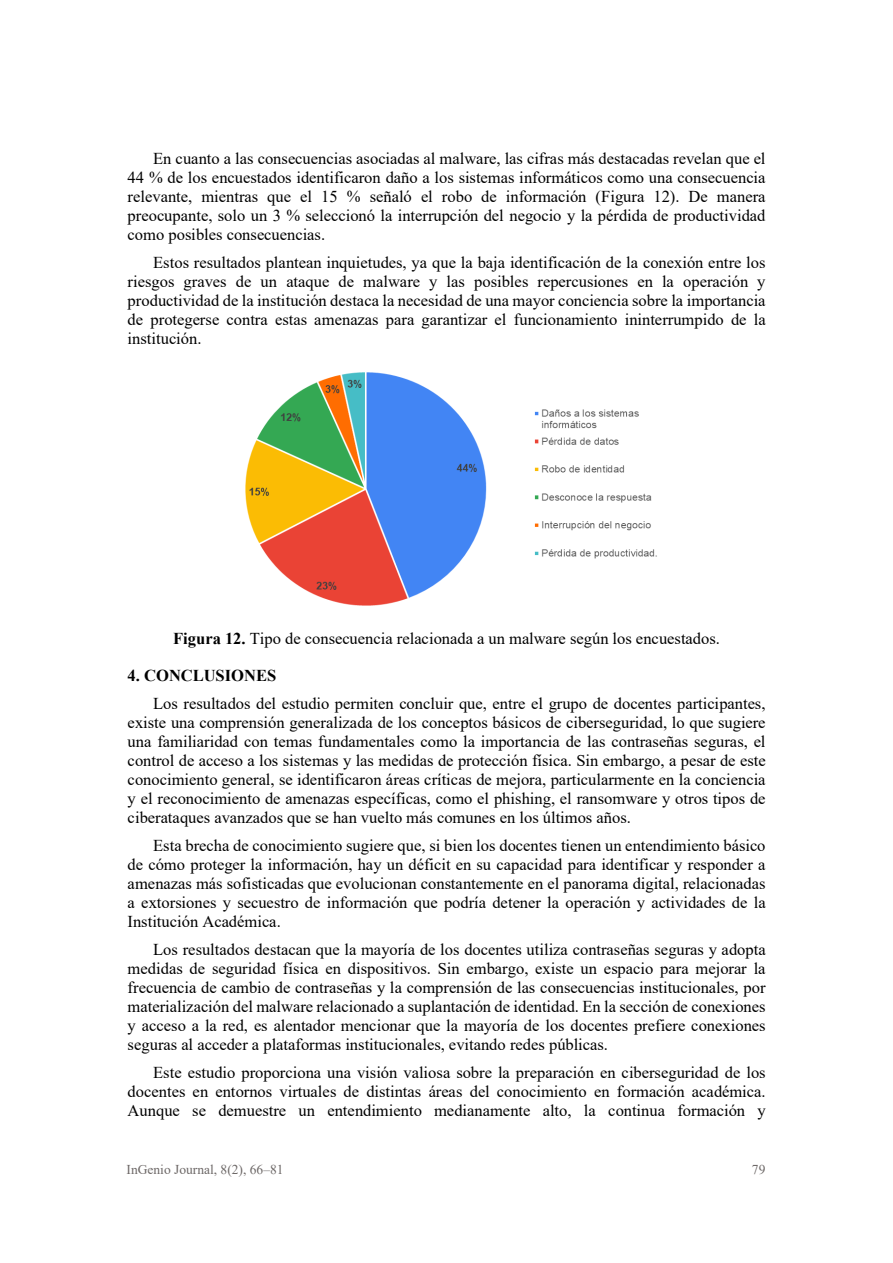
<style>
.page{position:relative;width:893px;height:1263px;background:#fff}
.page>*{position:absolute;margin:0;border:0;box-sizing:border-box;transform-origin:0 0}
.t1{font:16.5px/19px "Times New Roman";color:#000;text-align:justify}
.t2{font:700 16.5px "Times New Roman";letter-spacing:-.005em;color:#000}
.t3{font:13.5px "Times New Roman";color:#6d6867}
.s1{font-weight:700}
</style>
<div class="page">
<img style="left:245px;top:372px;width:412px;height:234px">
<p class="t1" style="left:128px;top:149px;width:639px;text-indent:26px">En cuanto a las consecuencias asociadas al malware, las cifras más destacadas revelan que el 44 % de los encuestados identificaron daño a los sistemas informáticos como una consecuencia relevante, mientras que el 15 % señaló el robo de información (Figura 12). De manera preocupante, solo un 3 % seleccionó la interrupción del negocio y la pérdida de productividad como posibles consecuencias.</p>
<p class="t1" style="left:128px;top:252px;width:640px;text-indent:26px">Estos resultados plantean inquietudes, ya que la baja identificación de la conexión entre los riesgos graves de un ataque de malware y las posibles repercusiones en la operación y productividad de la institución destaca la necesidad de una mayor conciencia sobre la importancia de protegerse contra estas amenazas para garantizar el funcionamiento ininterrumpido de la institución.</p>
<p class="t1" style="left:173px;top:629px;width:548px"><span class="s1">Figura 12.</span> Tipo de consecuencia relacionada a un malware según los encuestados.</p>
<p class="t2" style="left:128px;top:664px;width:150px">4. CONCLUSIONES</p>
<p class="t1" style="left:128px;top:693px;width:640px;text-indent:26px">Los resultados del estudio permiten concluir que, entre el grupo de docentes participantes, existe una comprensión generalizada de los conceptos básicos de ciberseguridad, lo que sugiere una familiaridad con temas fundamentales como la importancia de las contraseñas seguras, el control de acceso a los sistemas y las medidas de protección física. Sin embargo, a pesar de este conocimiento general, se identificaron áreas críticas de mejora, particularmente en la conciencia y el reconocimiento de amenazas específicas, como el phishing, el ransomware y otros tipos de ciberataques avanzados que se han vuelto más comunes en los últimos años.</p>
<p class="t1" style="left:128px;top:835px;width:640px;text-indent:26px">Esta brecha de conocimiento sugiere que, si bien los docentes tienen un entendimiento básico de cómo proteger la información, hay un déficit en su capacidad para identificar y responder a amenazas más sofisticadas que evolucionan constantemente en el panorama digital, relacionadas a extorsiones y secuestro de información que podría detener la operación y actividades de la Institución Académica.</p>
<p class="t1" style="left:128px;top:939px;width:640px;text-indent:26px">Los resultados destacan que la mayoría de los docentes utiliza contraseñas seguras y adopta medidas de seguridad física en dispositivos. Sin embargo, existe un espacio para mejorar la frecuencia de cambio de contraseñas y la comprensión de las consecuencias institucionales, por materialización del malware relacionado a suplantación de identidad. En la sección de conexiones y acceso a la red, es alentador mencionar que la mayoría de los docentes prefiere conexiones seguras al acceder a plataformas institucionales, evitando redes públicas.</p>
<p class="t1" style="left:128px;top:1062px;width:640px;text-indent:26px">Este estudio proporciona una visión valiosa sobre la preparación en ciberseguridad de los docentes en entornos virtuales de distintas áreas del conocimiento en formación académica.<br>Aunque se demuestre un entendimiento medianamente alto, la continua formación y</p>
<p class="t3" style="left:126px;top:1160px;width:159px">InGenio Journal, 8(2), 66–81</p>
<p class="t3" style="left:752px;top:1160px;width:15px">79</p>
</div>
